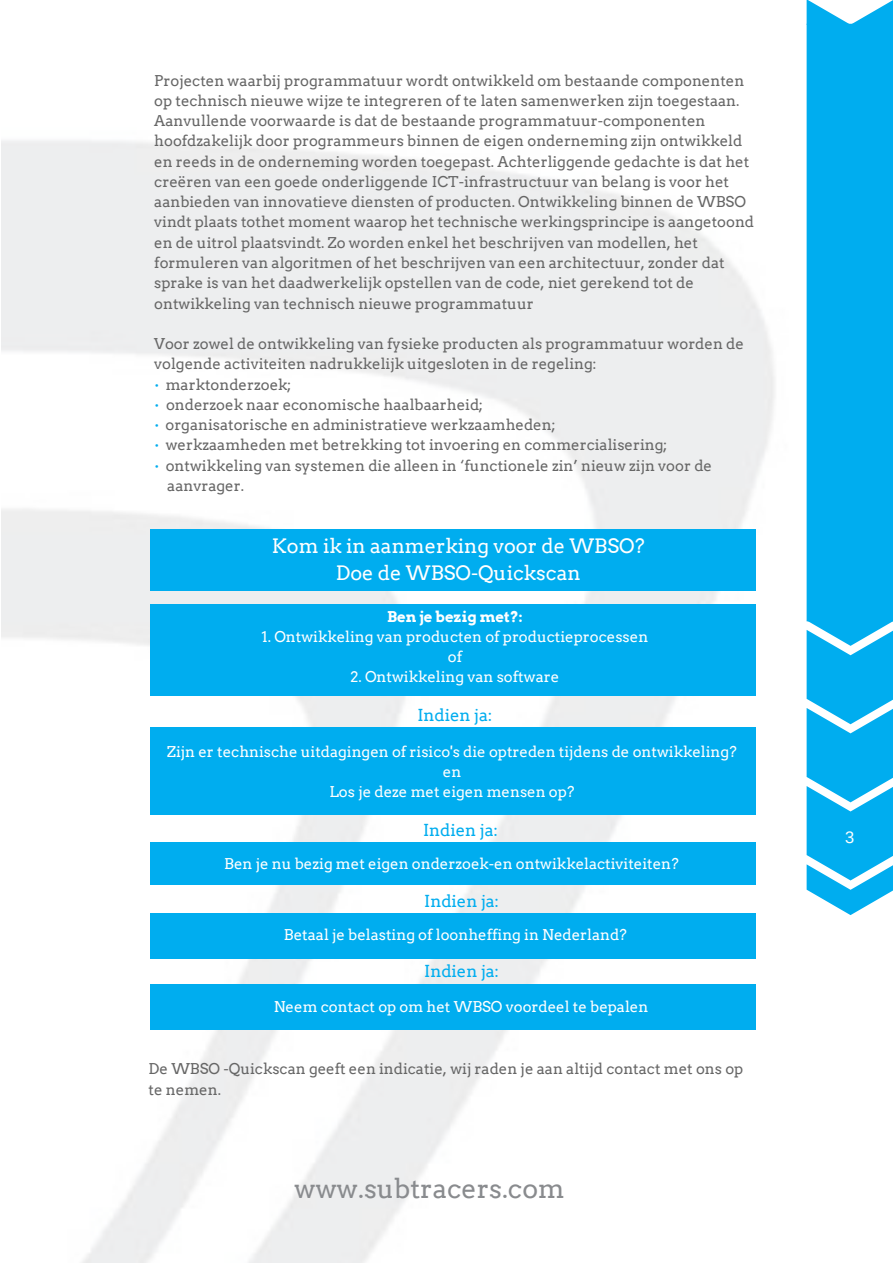
<style>
.page{position:relative;width:893px;height:1263px;background:#fff}
.page>*{position:absolute;margin:0;border:0;box-sizing:border-box;transform-origin:0 0}
.t1{font:26.55px "Arvo";color:#898b8e}
.t2{font:19.8px/27px "Arvo";color:#fff;text-align:center}
.t3{font:16.5px "Arvo";color:#00adef}
.t4{font:16.5px "Arimo";color:#fff}
.t5{font:14.85px/20.2px "Arvo";color:#666}
.t6{font:14.85px/20.2px "Arvo";color:#fff;text-align:center}
.t7{font:700 14.85px "Arvo";color:#fff}
.s1{font-weight:700;color:#00adef}
</style>
<div class="page">
<img style="left:1px;top:0;width:806px;height:1263px">
<svg style="left:807px;top:0;width:86px;height:24px"></svg>
<div style="left:807px;top:24px;width:86px;height:596px;background:#00adef"></div>
<svg style="left:807px;top:620px;width:86px;height:295px"></svg>
<div style="left:150px;top:529px;width:605px;height:61px;background:#00adef"></div>
<div style="left:150px;top:605px;width:605px;height:91px;background:#00adef"></div>
<div style="left:150px;top:727px;width:605px;height:88px;background:#00adef"></div>
<div style="left:150px;top:842px;width:605px;height:43px;background:#00adef"></div>
<div style="left:150px;top:913px;width:605px;height:45px;background:#00adef"></div>
<div style="left:150px;top:984px;width:605px;height:45px;background:#00adef"></div>
<p class="t5" style="left:154px;top:70px;width:601px">Projecten waarbij programmatuur wordt ontwikkeld om bestaande componenten op technisch nieuwe wijze te integreren of te laten samenwerken zijn toegestaan.<br>Aanvullende voorwaarde is dat de bestaande programmatuur-componenten hoofdzakelijk door programmeurs binnen de eigen onderneming zijn ontwikkeld en reeds in de onderneming worden toegepast. Achterliggende gedachte is dat het creëren van een goede onderliggende ICT-infrastructuur van belang is voor het aanbieden van innovatieve diensten of producten. Ontwikkeling binnen de WBSO vindt plaats tothet moment waarop het technische werkingsprincipe is aangetoond en de uitrol plaatsvindt. Zo worden enkel het beschrijven van modellen, het formuleren van algoritmen of het beschrijven van een architectuur, zonder dat sprake is van het daadwerkelijk opstellen van de code, niet gerekend tot de ontwikkeling van technisch nieuwe programmatuur</p>
<p class="t5" style="left:154px;top:334px;width:591px">Voor zowel de ontwikkeling van fysieke producten als programmatuur worden de</p>
<p class="t5" style="left:154px;top:354px;width:444px">volgende activiteiten nadrukkelijk uitgesloten in de regeling:</p>
<p class="t5" style="left:154px;top:374px;width:139px"><span class="s1">·</span> marktonderzoek;</p>
<p class="t5" style="left:154px;top:394px;width:330px"><span class="s1">·</span> onderzoek naar economische haalbaarheid;</p>
<p class="t5" style="left:154px;top:415px;width:403px"><span class="s1">·</span> organisatorische en administratieve werkzaamheden;</p>
<p class="t5" style="left:154px;top:435px;width:514px"><span class="s1">·</span> werkzaamheden met betrekking tot invoering en commercialisering;</p>
<p class="t5" style="left:154px;top:455px;width:559px"><span class="s1">·</span> ontwikkeling van systemen die alleen in ‘functionele zin’ nieuw zijn voor de</p>
<p class="t5" style="left:167px;top:475px;width:78px">aanvrager.</p>
<h2 class="t2" style="left:272px;top:532px;width:375px">Kom ik in aanmerking voor de WBSO?<br>Doe de WBSO-Quickscan</h2>
<p class="t7" style="left:387px;top:607px;width:137px">Ben je bezig met?:</p>
<p class="t6" style="left:262px;top:626px;width:388px">1. Ontwikkeling van producten of productieprocessen of</p>
<p class="t6" style="left:350px;top:667px;width:210px">2. Ontwikkeling van software</p>
<p class="t3" style="left:417px;top:705px;width:76px">Indien ja:</p>
<p class="t6" style="left:167px;top:741px;width:571px">Zijn er technische uitdagingen of risico's die optreden tijdens de ontwikkeling? en<br>Los je deze met eigen mensen op?</p>
<p class="t3" style="left:423px;top:820px;width:76px">Indien ja:</p>
<p class="t6" style="left:224px;top:854px;width:456px">Ben je nu bezig met eigen onderzoek-en ontwikkelactiviteiten?</p>
<p class="t3" style="left:424px;top:891px;width:76px">Indien ja:</p>
<p class="t6" style="left:284px;top:925px;width:345px">Betaal je belasting of loonheffing in Nederland?</p>
<p class="t3" style="left:424px;top:961px;width:76px">Indien ja:</p>
<p class="t6" style="left:274px;top:997px;width:376px">Neem contact op om het WBSO voordeel te bepalen</p>
<p class="t5" style="left:149px;top:1059px;width:596px">De WBSO -Quickscan geeft een indicatie, wij raden je aan altijd contact met ons op te nemen.</p>
<h1 class="t1" style="left:294px;top:1173px;width:272px">www.subtracers.com</h1>
<p class="t4" style="left:845px;top:828px;width:11px">3</p>
</div>
